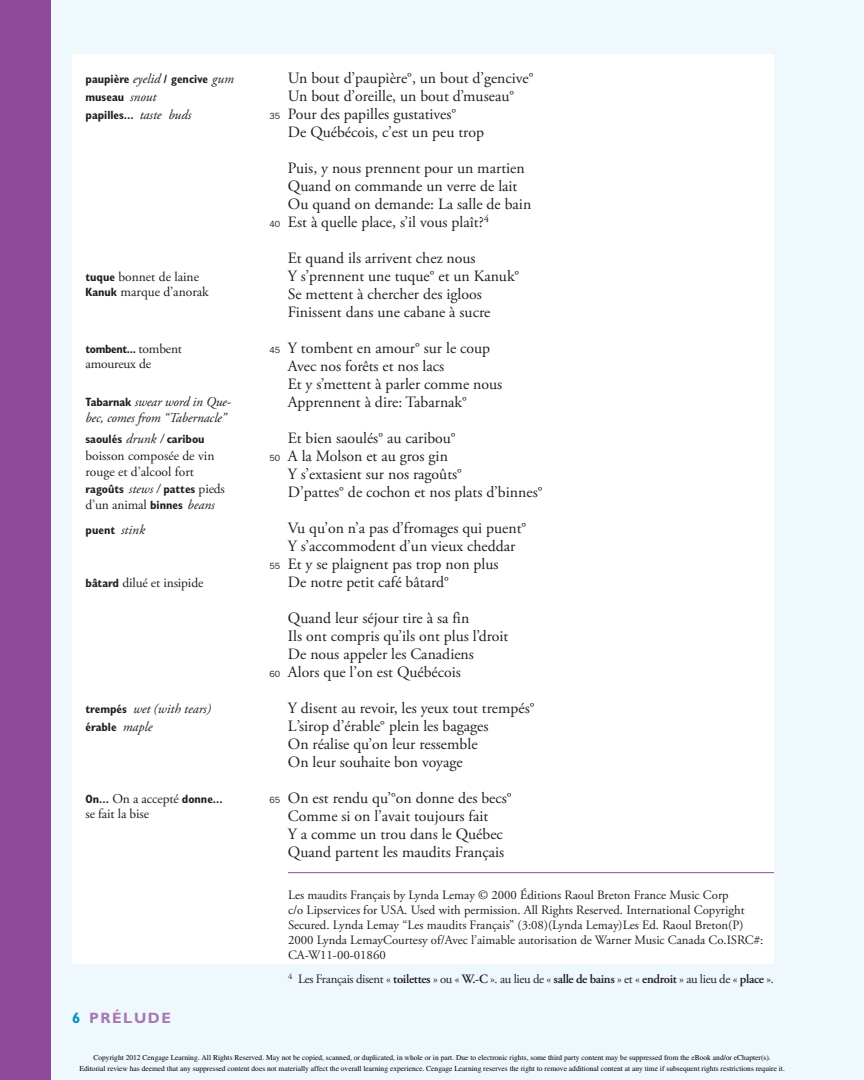
<style>
.page{position:relative;width:864px;height:1080px;background:#eff9fd}
.page>*{position:absolute;margin:0;border:0;box-sizing:border-box;transform-origin:0 0}
.t1{font:15.75px/18px "Adobe Garamond Pro";color:#231f20}
.t2{font:700 15px "Gill Sans Std";color:#a878b4}
.t3{font:13.5px/15px "Adobe Garamond Pro";color:#231f20}
.t4{font:italic 13.5px/16.5px "Adobe Garamond Pro";letter-spacing:-.01em;color:#231f20}
.t5{font:12.75px/15px "Adobe Garamond Pro";color:#231f20}
.t6{font:12.75px "Adobe Garamond Pro";letter-spacing:-.025em;color:#231f20}
.t7{font:700 condensed 12px/18px "Gill Sans Std";color:#231f20}
.t8{font:700 condensed 12px "Gill Sans Std";letter-spacing:-.03em;color:#231f20}
.t9{font:9px "ITC Franklin Gothic Std";color:#231f20}
.t10{font:7.5px/10.6px "Times";color:#000;text-align:center}
.s1{font-family:"Adobe Garamond Pro";font-weight:400;font-style:italic;font-stretch:normal;font-size:13.5px}
.s2{font-family:"Gill Sans Std";font-weight:700;font-stretch:condensed;font-size:12px}
.s3{font-family:"Adobe Garamond Pro";font-weight:400;font-stretch:normal;font-size:13.5px}
.s4{font-family:"Gill Sans Std";font-weight:700;font-style:normal;font-stretch:condensed;font-size:12px}
.s5{font-style:italic}
.s6{color:#0792c5}
.s7{font-weight:600}
</style>
<div class="page">
<div style="left:0;top:0;width:51px;height:1080px;background:#8e499b"></div>
<div style="left:72px;top:54px;width:702px;height:910px;background:#fff"></div>
<hr style="left:288px;top:872px;width:486px;height:1px;background:#8e499b">
<p class="t7" style="left:86px;top:70px;width:150px">paupière <span class="s1">eyelid</span> / gencive <span class="s1">gum </span>museau <span class="s1">snout<br></span>papilles... <span class="s1">taste buds</span></p>
<p class="t3" style="left:86px;top:269px;width:125px"><span class="s2">tuque</span> bonnet de laine<br><span class="s2">Kanuk</span> marque d’anorak</p>
<p class="t8" style="left:86px;top:342px;width:98px">tombent... <span class="s3">tombent</span></p>
<p class="t3" style="left:85px;top:356px;width:67px">amoureux de</p>
<p class="t4" style="left:86px;top:394px;width:147px"><span class="s4">Tabarnak</span> swear word in Que&shy;bec, comes from “Tabernacle”</p>
<p class="t7" style="left:86px;top:430px;width:121px">saoulés <span class="s1">drunk /</span> caribou</p>
<p class="t3" style="left:86px;top:448px;width:130px;line-height:16.5px">boisson composée de vin rouge et d’alcool fort</p>
<p class="t7" style="left:86px;top:480px;width:141px">ragoûts <span class="s1">stews /</span> pattes <span class="s3">pieds</span></p>
<p class="t3" style="left:86px;top:498px;width:131px">d’un animal <span class="s2">binnes</span> <span class="s5">beans</span></p>
<p class="t7" style="left:86px;top:521px;width:61px">puent <span class="s1">stink</span></p>
<p class="t3" style="left:86px;top:576px;width:119px"><span class="s2">bâtard</span> dilué et insipide</p>
<p class="t4" style="left:86px;top:701px;width:127px"><span class="s4">trempés</span> wet (with tears)</p>
<p class="t7" style="left:86px;top:718px;width:69px">érable <span class="s1">maple</span></p>
<p class="t7" style="left:86px;top:790px;width:139px">On... <span class="s3">On a accepté</span> donne...</p>
<p class="t3" style="left:86px;top:806px;width:65px">se fait la bise</p>
<p class="t2" style="left:72px;top:1009px;width:100px"><span class="s6">6</span> PRÉLUDE</p>
<p class="t1" style="left:288px;top:70px;width:247px">Un bout d’paupière°, un bout d’gencive° Un bout d’oreille, un bout d’museau° Pour des papilles gustatives°<br>De Québécois, c’est un peu trop</p>
<p class="t1" style="left:288px;top:160px;width:245px">Puis, y nous prennent pour un martien Quand on commande un verre de lait Ou quand on demande: La salle de bain Est à quelle place, s’il vous plaît?<sup>4</sup></p>
<p class="t1" style="left:288px;top:250px;width:233px">Et quand ils arrivent chez nous<br>Y s’prennent une tuque° et un Kanuk°<br>Se mettent à chercher des igloos<br>Finissent dans une cabane à sucre</p>
<p class="t1" style="left:288px;top:340px;width:216px">Y tombent en amour° sur le coup<br>Avec nos forêts et nos lacs<br>Et y s’mettent à parler comme nous<br>Apprennent à dire: Tabarnak°</p>
<p class="t1" style="left:288px;top:430px;width:256px">Et bien saoulés° au caribou°<br>A la Molson et au gros gin<br>Y s’extasient sur nos ragoûts°<br>D’pattes° de cochon et nos plats d’binnes°</p>
<p class="t1" style="left:288px;top:520px;width:240px">Vu qu’on n’a pas d’fromages qui puent° Y s’accommodent d’un vieux cheddar Et y se plaignent pas trop non plus<br>De notre petit café bâtard°</p>
<p class="t1" style="left:288px;top:610px;width:222px">Quand leur séjour tire à sa fin<br>Ils ont compris qu’ils ont plus l’droit<br>De nous appeler les Canadiens<br>Alors que l’on est Québécois</p>
<p class="t1" style="left:288px;top:700px;width:248px">Y disent au revoir, les yeux tout trempés° L’sirop d’érable° plein les bagages<br>On réalise qu’on leur ressemble<br>On leur souhaite bon voyage</p>
<p class="t1" style="left:288px;top:790px;width:225px">On est rendu qu’°on donne des becs° Comme si on l’avait toujours fait<br>Y a comme un trou dans le Québec Quand partent les maudits Français</p>
<p class="t9" style="left:269px;top:111px;width:12px">35</p>
<p class="t9" style="left:269px;top:219px;width:12px">40</p>
<p class="t9" style="left:269px;top:345px;width:12px">45</p>
<p class="t9" style="left:269px;top:453px;width:12px">50</p>
<p class="t9" style="left:269px;top:561px;width:12px">55</p>
<p class="t9" style="left:269px;top:669px;width:12px">60</p>
<p class="t9" style="left:269px;top:795px;width:12px">65</p>
<p class="t5" style="left:288px;top:888px;width:477px">Les maudits Français by Lynda Lemay © 2000 Éditions Raoul Breton France Music Corp<br>c/o Lipservices for USA. Used with permission. All Rights Reserved. International Copyright Secured. Lynda Lemay “Les maudits Français” (3:08)(Lynda Lemay)Les Ed. Raoul Breton(P)<br>2000 Lynda LemayCourtesy of/Avec l’aimable autorisation de Warner Music Canada Co.ISRC#:<br>CA-W11-00-01860</p>
<p class="t6" style="left:288px;top:971px;width:488px"><sup>4</sup> Les Français disent « <span class="s7">toilettes</span> » ou « <span class="s7">W.-C</span> ». au lieu de « <span class="s7">salle de bains</span> » et « <span class="s7">endroit</span> » au lieu de « <span class="s7">place</span> ».</p>
<p class="t10" style="left:79px;top:1053px;width:707px">Copyright 2012 Cengage Learning. All Rights Reserved. May not be copied, scanned, or duplicated, in whole or in part. Due to electronic rights, some third party content may be suppressed from the eBook and/or eChapter(s).<br>Editorial review has deemed that any suppressed content does not materially affect the overall learning experience. Cengage Learning reserves the right to remove additional content at any time if subsequent rights restrictions require it.</p>
</div>
